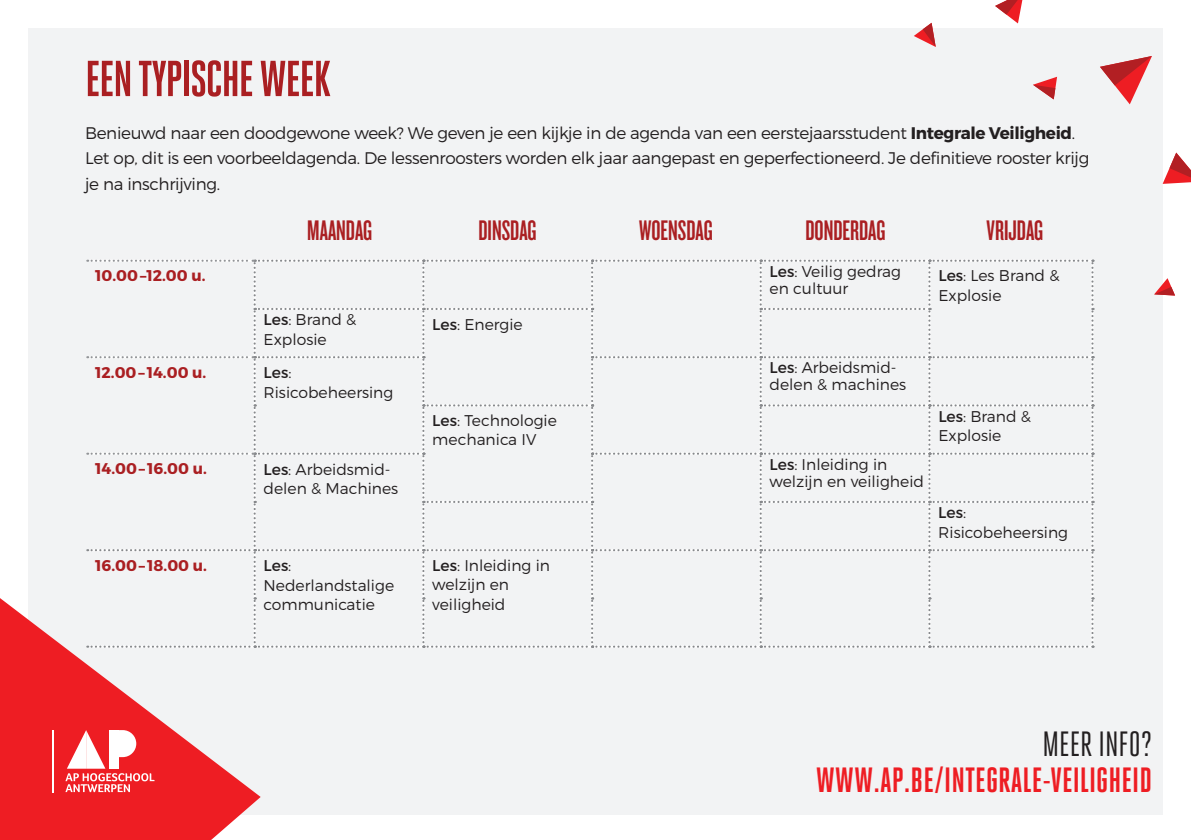
<style>
.page{position:relative;width:1191px;height:840px;background:#fff}
.page>*{position:absolute;margin:0;border:0;box-sizing:border-box;transform-origin:0 0}
.t1{font:700 50.4px "Heroic Condensed";letter-spacing:-.03em;color:#aa1f22}
.t2{font:700 35px "Heroic Condensed";color:#ee1d23}
.t3{font:35px "Heroic Condensed";color:#231f20}
.t4{font:29.4px "Knockout 47 Bantamweight";color:#aa1f22}
.t5{font:300 16.8px/25.2px "Montserrat";letter-spacing:-.02em;color:#231f20}
.t6{font:300 15.6px/19.4px "Montserrat";color:#231f20}
.t7{font:700 15.6px "Montserrat";color:#aa1f22}
.s1{font-weight:700}
.s2{font-weight:400}
</style>
<div class="page">
<div style="left:28px;top:28px;width:1134px;height:786px;background:#f2f3f4"></div>
<svg style="left:1033px;top:77px;width:24px;height:22px"></svg>
<svg style="left:995px;top:0;width:27px;height:23px"></svg>
<svg style="left:1100px;top:56px;width:52px;height:48px"></svg>
<svg style="left:1162px;top:152px;width:29px;height:32px"></svg>
<svg style="left:914px;top:23px;width:21px;height:24px"></svg>
<svg style="left:1154px;top:278px;width:21px;height:17px"></svg>
<svg style="left:0;top:598px;width:261px;height:241px;fill:#ee1d23"></svg>
<hr style="left:52px;top:729px;width:2px;height:62px;background:#fff">
<svg style="left:65px;top:729px;width:89px;height:62px"></svg>
<svg style="left:87px;top:259px;width:1006px;height:388px"></svg>
<h1 class="t1" style="left:85px;top:51px;width:247px">EEN TYPISCHE WEEK</h1>
<p class="t5" style="left:85px;top:120px;width:1005px">Benieuwd naar een doodgewone week? We geven je een kijkje in de agenda van een eerstejaarsstudent <span class="s1">Integrale Veiligheid</span>.<br>Let op, dit is een voorbeeldagenda. De lessenroosters worden elk jaar aangepast en geperfectioneerd. Je definitieve rooster krijg je na inschrijving.</p>
<h3 class="t4" style="left:307px;top:213px;width:66px">MAANDAG</h3>
<h3 class="t4" style="left:478px;top:213px;width:60px">DINSDAG</h3>
<h3 class="t4" style="left:639px;top:213px;width:75px">WOENSDAG</h3>
<h3 class="t4" style="left:805px;top:213px;width:82px">DONDERDAG</h3>
<h3 class="t4" style="left:986px;top:213px;width:58px">VRIJDAG</h3>
<p class="t7" style="left:95px;top:266px;width:112px">10.00–12.00 u.</p>
<p class="t6" style="left:769px;top:262px;width:133px;line-height:16.8px"><span class="s2">Les</span>: Veilig gedrag en cultuur</p>
<p class="t6" style="left:938px;top:265px;width:123px"><span class="s2">Les</span>: Les Brand &amp;<br>Explosie</p>
<p class="t6" style="left:264px;top:309px;width:94px"><span class="s2">Les</span>: Brand &amp;<br>Explosie</p>
<p class="t6" style="left:432px;top:314px;width:92px"><span class="s2">Les</span>: Energie</p>
<p class="t7" style="left:95px;top:362px;width:113px">12.00– 14.00 u.</p>
<p class="t6" style="left:263px;top:362px;width:131px"><span class="s2">Les</span>:<br>Risicobeheersing</p>
<p class="t6" style="left:769px;top:359px;width:138px;line-height:16.8px"><span class="s2">Les</span>: Arbeidsmid&shy;delen &amp; machines</p>
<p class="t6" style="left:432px;top:410px;width:126px"><span class="s2">Les</span>: Technologie mechanica IV</p>
<p class="t6" style="left:938px;top:406px;width:94px"><span class="s2">Les</span>: Brand &amp;<br>Explosie</p>
<p class="t7" style="left:95px;top:459px;width:113px">14.00– 16.00 u.</p>
<p class="t6" style="left:263px;top:459px;width:136px"><span class="s2">Les</span>: Arbeidsmid&shy;delen &amp; Machines</p>
<p class="t6" style="left:769px;top:455px;width:156px;line-height:16.8px"><span class="s2">Les</span>: Inleiding in welzijn en veiligheid</p>
<p class="t6" style="left:938px;top:502px;width:131px"><span class="s2">Les</span>:<br>Risicobeheersing</p>
<p class="t7" style="left:95px;top:555px;width:113px">16.00– 18.00 u.</p>
<p class="t6" style="left:263px;top:555px;width:132px"><span class="s2">Les</span>:<br>Nederlandstalige communicatie</p>
<p class="t6" style="left:432px;top:555px;width:119px"><span class="s2">Les</span>: Inleiding in welzijn en veiligheid</p>
<h2 class="t3" style="left:1042px;top:724px;width:111px">MEER INFO?</h2>
<h2 class="t2" style="left:815px;top:760px;width:338px">WWW.AP.BE/INTEGRALE-VEILIGHEID</h2>
</div>
